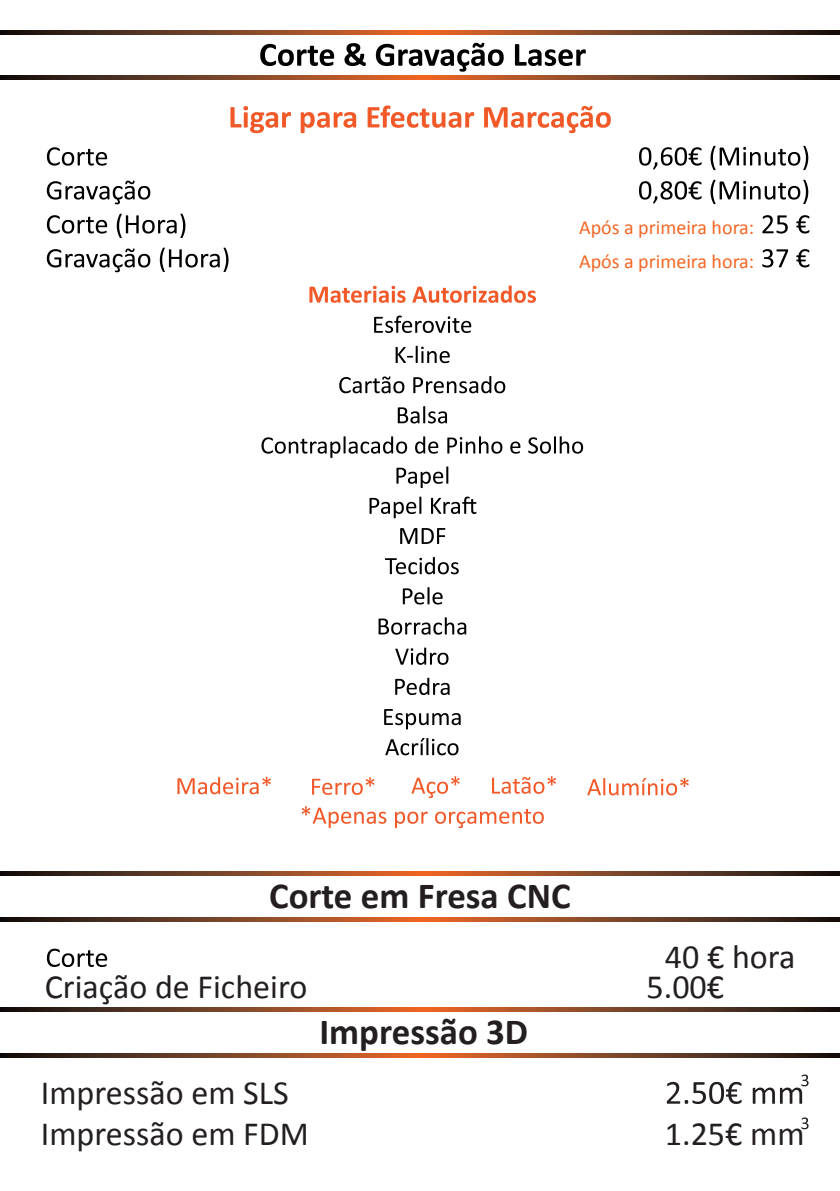
<style>
.page{position:relative;width:840px;height:1191px;background:#fff}
.page>*{position:absolute;margin:0;border:0;box-sizing:border-box;transform-origin:0 0}
.t1{font:700 36.8px "Calibri";color:#231f20}
.t2{font:34px/30.6px "Calibri";color:#231f20}
.t3{font:20px "Calibri";color:#f36624}
</style>
<div class="page">
<svg style="left:309px;top:285px;width:226px;height:18px"></svg>
<svg style="left:374px;top:315px;width:97px;height:18px"></svg>
<svg style="left:395px;top:346px;width:54px;height:17px"></svg>
<svg style="left:339px;top:376px;width:166px;height:17px"></svg>
<svg style="left:397px;top:406px;width:50px;height:17px"></svg>
<svg style="left:261px;top:436px;width:321px;height:22px"></svg>
<svg style="left:396px;top:466px;width:52px;height:22px"></svg>
<svg style="left:369px;top:496px;width:107px;height:22px"></svg>
<svg style="left:400px;top:528px;width:45px;height:16px"></svg>
<svg style="left:385px;top:557px;width:73px;height:17px"></svg>
<svg style="left:402px;top:587px;width:40px;height:17px"></svg>
<svg style="left:378px;top:617px;width:88px;height:17px"></svg>
<svg style="left:395px;top:647px;width:53px;height:18px"></svg>
<svg style="left:395px;top:678px;width:54px;height:17px"></svg>
<svg style="left:384px;top:709px;width:76px;height:20px"></svg>
<svg style="left:385px;top:738px;width:73px;height:17px"></svg>
<svg style="left:177px;top:776px;width:94px;height:18px"></svg>
<svg style="left:312px;top:777px;width:62px;height:18px"></svg>
<svg style="left:411px;top:776px;width:48px;height:22px"></svg>
<svg style="left:492px;top:776px;width:63px;height:18px"></svg>
<svg style="left:587px;top:778px;width:101px;height:17px"></svg>
<svg style="left:301px;top:806px;width:242px;height:22px"></svg>
<svg style="left:230px;top:105px;width:380px;height:28px"></svg>
<svg style="left:0;top:76px;width:839px;height:4px"></svg>
<svg style="left:0;top:30px;width:839px;height:4px"></svg>
<svg style="left:260px;top:43px;width:325px;height:29px"></svg>
<svg style="left:0;top:917px;width:839px;height:4px"></svg>
<svg style="left:0;top:871px;width:839px;height:4px"></svg>
<svg style="left:47px;top:147px;width:60px;height:19px"></svg>
<svg style="left:47px;top:948px;width:60px;height:19px"></svg>
<svg style="left:47px;top:181px;width:103px;height:23px"></svg>
<svg style="left:47px;top:214px;width:138px;height:24px"></svg>
<svg style="left:47px;top:248px;width:181px;height:24px"></svg>
<svg style="left:639px;top:146px;width:168px;height:24px"></svg>
<svg style="left:639px;top:180px;width:168px;height:24px"></svg>
<svg style="left:762px;top:215px;width:47px;height:18px"></svg>
<svg style="left:762px;top:249px;width:47px;height:18px"></svg>
<svg style="left:0;top:1053px;width:839px;height:4px"></svg>
<svg style="left:0;top:1007px;width:839px;height:4px"></svg>
<svg style="left:666px;top:1081px;width:75px;height:23px"></svg>
<svg style="left:752px;top:1074px;width:56px;height:29px"></svg>
<svg style="left:801px;top:1117px;width:7px;height:12px"></svg>
<p class="t3" style="left:579px;top:214px;width:176px">Após a primeira hora:</p>
<p class="t3" style="left:579px;top:249px;width:176px">Após a primeira hora:</p>
<p class="t1" style="left:269px;top:872px;width:303px">Corte em Fresa CNC</p>
<p class="t2" style="left:45px;top:972px;width:264px">Criação de Ficheiro</p>
<p class="t2" style="left:41px;top:1077px;width:249px">Impressão em SLS</p>
<p class="t2" style="left:41px;top:1118px;width:269px">Impressão em FDM</p>
<p class="t1" style="left:319px;top:1008px;width:210px">Impressão 3D</p>
<p class="t2" style="left:646px;top:941px;width:150px;text-indent:18px">40 € hora<br>5.00€</p>
<p class="t2" style="left:664px;top:1118px;width:141px">1.25€ mm</p>
</div>
